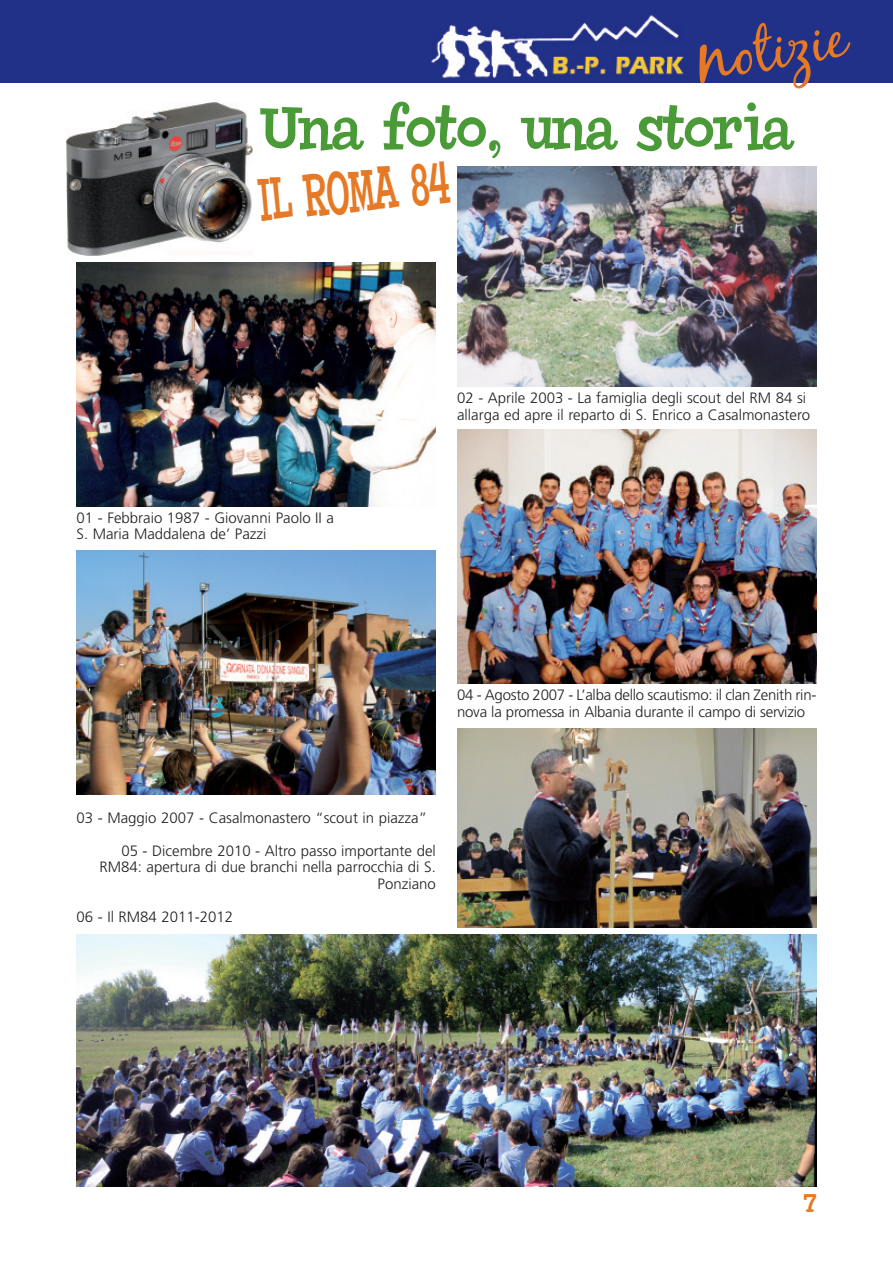
<style>
.page{position:relative;width:893px;height:1263px;background:#fff}
.page>*{position:absolute;margin:0;border:0;box-sizing:border-box;transform-origin:0 0}
.t1{font:60px "Chowderhead";color:#4a9a37}
.t2{font:60px "Chowderhead";color:#e67925;scale:.6 1}
.t3{font:60px "Black Jack";color:#e67925}
.t4{font:27px "Chowderhead";color:#e67925}
.t5{font:300 15px/16.5px "Frutiger CE";color:#231f20}
.s1{font-size:81px}
</style>
<div class="page">
<img style="left:0;top:0;width:893px;height:82px">
<img style="left:77px;top:262px;width:359px;height:245px">
<img style="left:77px;top:935px;width:739px;height:251px">
<img style="left:67px;top:102px;width:186px;height:153px">
<img style="left:457px;top:166px;width:359px;height:221px">
<img style="left:457px;top:729px;width:359px;height:198px">
<img style="left:77px;top:550px;width:359px;height:244px">
<img style="left:457px;top:429px;width:359px;height:254px">
<h1 class="t3" style="left:690px;top:26px;width:152px;rotate:-10deg"><span class="s1">n</span>otizie</h1>
<h1 class="t1" style="left:261px;top:93px;width:533px">Una foto, una storia</h1>
<h1 class="t2" style="left:255px;top:166px;width:323px;rotate:-6deg">IL ROMA 84</h1>
<p class="t5" style="left:77px;top:510px;width:259px">01 - Febbraio 1987 - Giovanni Paolo II a<br>S. Maria Maddalena de’ Pazzi</p>
<p class="t5" style="left:457px;top:391px;width:354px">02 - Aprile 2003 - La famiglia degli scout del RM 84 si allarga ed apre il reparto di S. Enrico a Casalmonastero</p>
<p class="t5" style="left:457px;top:688px;width:361px">04 - Agosto 2007 - L’alba dello scautismo: il clan Zenith rin&shy;nova la promessa in Albania durante il campo di servizio</p>
<p class="t5" style="left:77px;top:810px;width:352px">03 - Maggio 2007 - Casalmonastero “scout in piazza”</p>
<p class="t5" style="left:99px;top:843px;width:338px;text-align:right">05 - Dicembre 2010 - Altro passo importante del<br>RM84: apertura di due branchi nella parrocchia di S.<br>Ponziano</p>
<p class="t5" style="left:77px;top:909px;width:158px">06 - Il RM84 2011-2012</p>
<h2 class="t4" style="left:803px;top:1186px;width:15px">7</h2>
</div>
